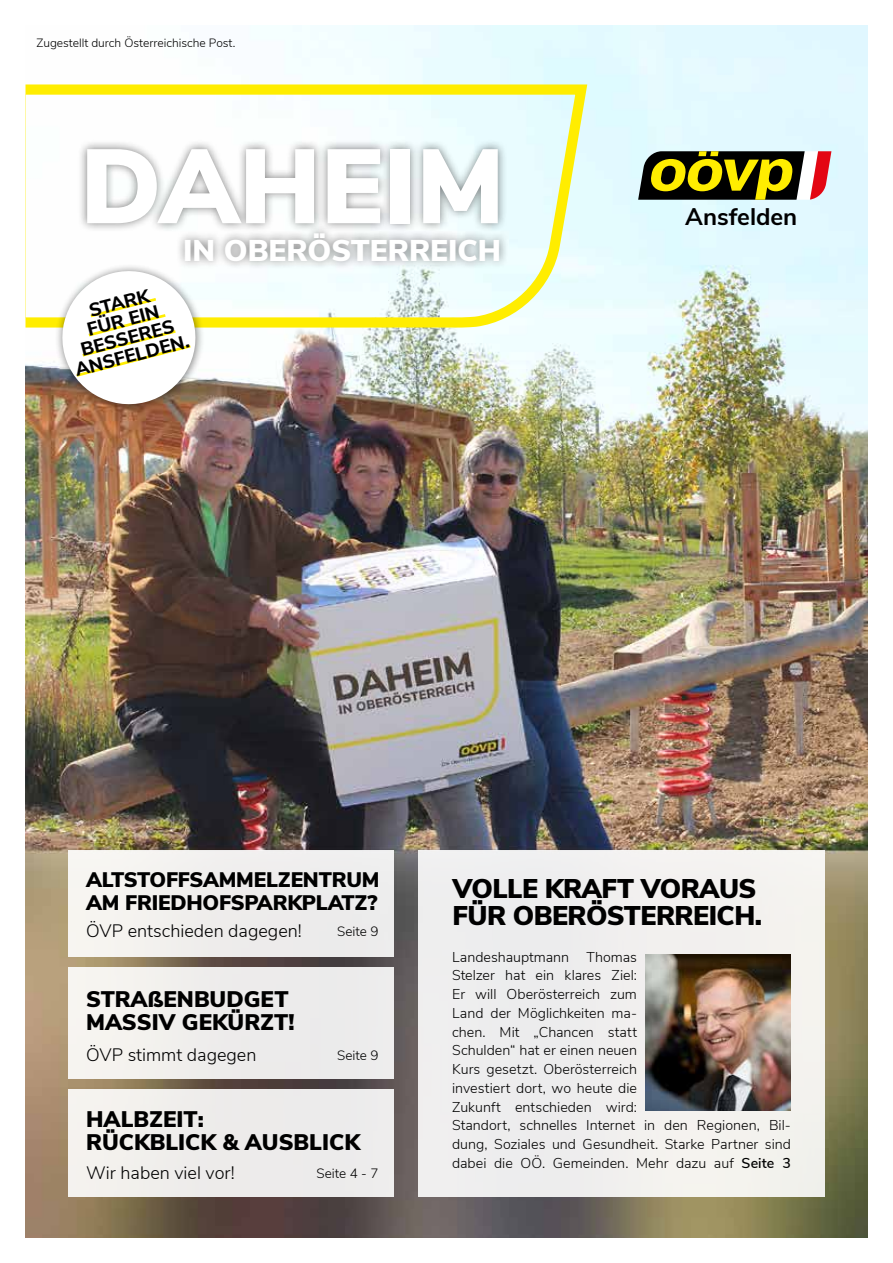
<style>
.page{position:relative;width:893px;height:1263px;background:#fff}
.page>*{position:absolute;margin:0;border:0;box-sizing:border-box;transform-origin:0 0}
.t1{font:900 105px "Nunito Sans";color:#fff}
.t2{font:900 30px "Nunito Sans";color:#fff}
.t3{font:900 27px "Nunito Sans";letter-spacing:-.02em;color:#000}
.t4{font:700 24px "Nunito Sans";color:#000}
.t5{font:900 22.5px/23.2px "Nunito Sans";color:#000}
.t6{font:900 21px/23.2px "Nunito Sans";letter-spacing:-.01em;color:#000}
.t7{font:800 18.75px/18px "Nunito Sans";color:#000;text-align:center}
.t8{font:300 18px "Nunito Sans";color:#000}
.t9{font:300 14.25px/18.8px "Nunito Sans";color:#000}
.t10{font:300 13.5px "Nunito Sans";color:#000}
.t11{font:300 12px "Nunito Sans";color:#000}
.s1{font-weight:600}
</style>
<div class="page">
<img style="left:26px;top:26px;width:842px;height:1211px">
<svg style="left:26px;top:78px;width:567px;height:255px"></svg>
<div style="left:176px;top:224px;width:333px;height:46px;background:#000;opacity:.5"></div>
<div style="left:77px;top:140px;width:430px;height:93px;background:#000;opacity:.5"></div>
<div style="left:419px;top:850px;width:406px;height:347px;background:#f0efee"></div>
<div style="left:68px;top:850px;width:326px;height:107px;background:#efeeed"></div>
<div style="left:68px;top:967px;width:326px;height:112px;background:#edecec"></div>
<div style="left:68px;top:1089px;width:326px;height:108px;background:#edeceb"></div>
<img style="left:645px;top:954px;width:146px;height:157px">
<div style="left:55px;top:263px;width:150px;height:151px;background:#000;opacity:.5"></div>
<svg style="left:55px;top:264px;width:147px;height:147px"></svg>
<svg style="left:638px;top:151px;width:193px;height:49px;background:#762"></svg>
<p class="t11" style="left:36px;top:34px;width:200px">Zugestellt durch Österreichische Post.</p>
<h1 class="t1" style="left:80px;top:109px;width:426px">DAHEIM</h1>
<h2 class="t2" style="left:183px;top:228px;width:319px">IN OBERÖSTERREICH</h2>
<h3 class="t7" style="left:59px;top:308px;width:119px;rotate:-15deg">STARK<br>FÜR EIN<br>BESSERES<br>ANSFELDEN.</h3>
<h3 class="t4" style="left:685px;top:199px;width:114px">Ansfelden</h3>
<h3 class="t6" style="left:86px;top:867px;width:295px">ALTSTOFFSAMMELZENTRUM<br>AM FRIEDHOFSPARKPLATZ?</h3>
<p class="t10" style="left:337px;top:922px;width:43px">Seite 9</p>
<p class="t8" style="left:86px;top:917px;width:217px">ÖVP entschieden dagegen!</p>
<h3 class="t5" style="left:86px;top:986px;width:210px">STRAßENBUDGET<br>MASSIV GEKÜRZT!</h3>
<p class="t8" style="left:86px;top:1042px;width:172px">ÖVP stimmt dagegen</p>
<p class="t10" style="left:337px;top:1046px;width:43px">Seite 9</p>
<h3 class="t5" style="left:86px;top:1106px;width:275px">HALBZEIT:<br>RÜCKBLICK &amp; AUSBLICK</h3>
<p class="t8" style="left:86px;top:1160px;width:150px">Wir haben viel vor!</p>
<p class="t10" style="left:317px;top:1163px;width:63px">Seite 4 - 7</p>
<h3 class="t3" style="left:452px;top:868px;width:210px">VOLLE KRAFT VOR</h3>
<h3 class="t3" style="left:699px;top:868px;width:57px">AUS</h3>
<h3 class="t3" style="left:452px;top:895px;width:100px">FÜR OBERÖSTERREICH</h3>
<h3 class="t3" style="left:755px;top:895px;width:9px">.</h3>
<p class="t9" style="left:452px;top:946px;width:340px">Landeshauptmann Thomas<br>Stelzer hat ein klares Ziel:<br>Er will Oberösterreich zum<br>Land der Möglichkeiten ma-<br>chen. Mit „Chancen statt<br>Schulden“ hat er einen neuen<br>Kurs gesetzt. Oberösterreich<br>investiert dort, wo heute die<br>Zukunft entschieden wird:<br>Standort, schnelles Internet in den Regionen, Bil&shy;dung, Soziales und Gesundheit. Starke Partner sind dabei die OÖ. Gemeinden. Mehr dazu auf <span class="s1">Seite 3</span></p>
</div>
